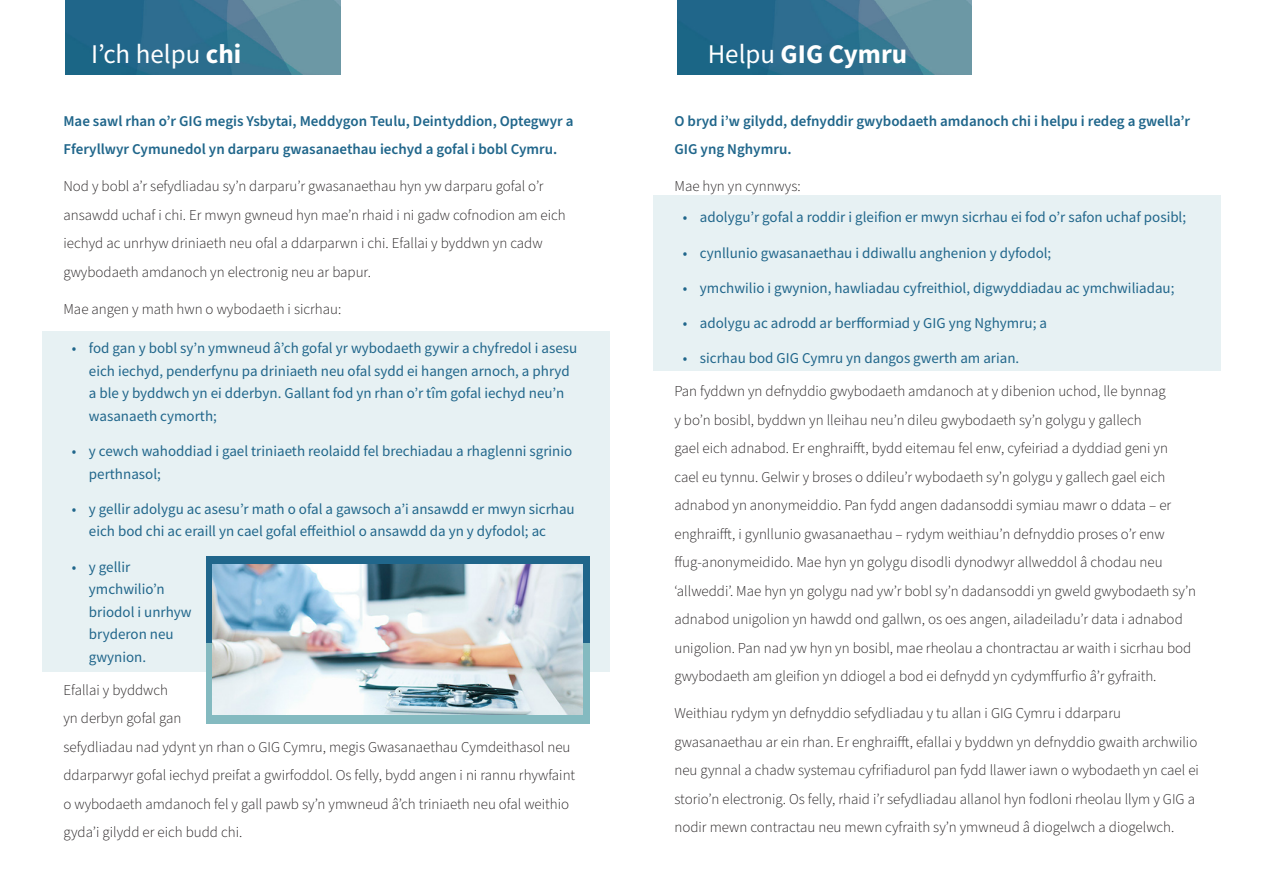
<style>
.page{position:relative;width:1263px;height:893px;background:#fff}
.page>*{position:absolute;margin:0;border:0;box-sizing:border-box;transform-origin:0 0}
.t1{font:700 27px "Source Sans Pro";color:#fff}
.t2{font:27px "Source Sans Pro";color:#fff}
.body{font:300 15px/28.5px "Source Sans Pro";color:#231f20}
.t3{font:15px/22.5px "Source Sans Pro";color:#20668b}
.t4{font:600 15px/28.5px "Source Sans Pro";color:#20668b}
.s1{font-weight:700}
.s2{font-weight:400}
</style>
<div class="page">
<div style="left:653px;top:196px;width:567px;height:175px;background:#e7f1f3"></div>
<div style="left:43px;top:332px;width:567px;height:340px;background:#e7f1f3"></div>
<img style="left:677px;top:0;width:295px;height:74px">
<img style="left:66px;top:0;width:274px;height:74px">
<div style="left:206px;top:621px;width:384px;height:102px;background:#84bac0"></div>
<div style="left:206px;top:556px;width:384px;height:87px;background:#20668b"></div>
<img style="left:213px;top:564px;width:370px;height:150px">
<p class="t2" style="left:91px;top:37px;width:152px">I’ch helpu <span class="s1">chi</span></p>
<p class="t1" style="left:708px;top:36px;width:201px"><span class="s2">Helpu</span> GIG Cymru</p>
<p class="t4" style="left:63px;top:107px;width:512px">Mae sawl rhan o’r GIG megis Ysbytai, Meddygon Teulu, Deintyddion, Optegwyr a<br>Fferyllwyr Cymunedol yn darparu gwasanaethau iechyd a gofal i bobl Cymru.</p>
<p class="body" style="left:63px;top:173px;width:504px">Nod y bobl a’r sefydliadau sy’n darparu’r gwasanaethau hyn yw darparu gofal o’r ansawdd uchaf i chi. Er mwyn gwneud hyn mae’n rhaid i ni gadw cofnodion am eich iechyd ac unrhyw driniaeth neu ofal a ddarparwn i chi. Efallai y byddwn yn cadw gwybodaeth amdanoch yn electronig neu ar bapur.</p>
<p class="body" style="left:63px;top:295px;width:279px">Mae angen y math hwn o wybodaeth i sicrhau:</p>
<p class="t3" style="left:89px;top:337px;width:490px;text-indent:-17px">• fod gan y bobl sy’n ymwneud â’ch gofal yr wybodaeth gywir a chyfredol i asesu eich iechyd, penderfynu pa driniaeth neu ofal sydd ei hangen arnoch, a phryd a ble y byddwch yn ei dderbyn. Gallant fod yn rhan o’r tîm gofal iechyd neu’n wasanaeth cymorth;</p>
<p class="t3" style="left:89px;top:440px;width:485px;text-indent:-17px">• y cewch wahoddiad i gael triniaeth reolaidd fel brechiadau a rhaglenni sgrinio perthnasol;</p>
<p class="t3" style="left:89px;top:498px;width:487px;text-indent:-17px">• y gellir adolygu ac asesu’r math o ofal a gawsoch a’i ansawdd er mwyn sicrhau eich bod chi ac eraill yn cael gofal effeithiol o ansawdd da yn y dyfodol; ac</p>
<p class="t3" style="left:89px;top:555px;width:104px;text-indent:-17px">• y gellir ymchwilio’n briodol i unrhyw bryderon neu gwynion.</p>
<p class="body" style="left:63px;top:676px;width:513px">Efallai y byddwch<br>yn derbyn gofal gan<br>sefydliadau nad ydynt yn rhan o GIG Cymru, megis Gwasanaethau Cymdeithasol neu ddarparwyr gofal iechyd preifat a gwirfoddol. Os felly, bydd angen i ni rannu rhywfaint o wybodaeth amdanoch fel y gall pawb sy’n ymwneud â’ch triniaeth neu ofal weithio gyda’i gilydd er eich budd chi.</p>
<p class="t4" style="left:674px;top:107px;width:517px">O bryd i’w gilydd, defnyddir gwybodaeth amdanoch chi i helpu i redeg a gwella’r<br>GIG yng Nghymru.</p>
<p class="body" style="left:674px;top:173px;width:128px">Mae hyn yn cynnwys:</p>
<p class="t3" style="left:683px;top:206px;width:505px">• adolygu’r gofal a roddir i gleifion er mwyn sicrhau ei fod o’r safon uchaf posibl;</p>
<p class="t3" style="left:683px;top:241px;width:370px">• cynllunio gwasanaethau i ddiwallu anghenion y dyfodol;</p>
<p class="t3" style="left:683px;top:277px;width:493px">• ymchwilio i gwynion, hawliadau cyfreithiol, digwyddiadau ac ymchwiliadau;</p>
<p class="t3" style="left:683px;top:312px;width:366px">• adolygu ac adrodd ar berfformiad y GIG yng Nghymru; a</p>
<p class="t3" style="left:683px;top:347px;width:338px">• sicrhau bod GIG Cymru yn dangos gwerth am arian.</p>
<p class="body" style="left:674px;top:377px;width:523px">Pan fyddwn yn defnyddio gwybodaeth amdanoch at y dibenion uchod, lle bynnag<br>y bo’n bosibl, byddwn yn lleihau neu’n dileu gwybodaeth sy’n golygu y gallech<br>gael eich adnabod. Er enghraifft, bydd eitemau fel enw, cyfeiriad a dyddiad geni yn cael eu tynnu. Gelwir y broses o ddileu’r wybodaeth sy’n golygu y gallech gael eich adnabod yn anonymeiddio. Pan fydd angen dadansoddi symiau mawr o ddata – er enghraifft, i gynllunio gwasanaethau – rydym weithiau’n defnyddio proses o’r enw ffug-anonymeidido. Mae hyn yn golygu disodli dynodwyr allweddol â chodau neu ‘allweddi’. Mae hyn yn golygu nad yw’r bobl sy’n dadansoddi yn gweld gwybodaeth sy’n adnabod unigolion yn hawdd ond gallwn, os oes angen, ailadeiladu’r data i adnabod unigolion. Pan nad yw hyn yn bosibl, mae rheolau a chontractau ar waith i sicrhau bod gwybodaeth am gleifion yn ddiogel a bod ei defnydd yn cydymffurfio â’r gyfraith.</p>
<p class="body" style="left:674px;top:699px;width:526px">Weithiau rydym yn defnyddio sefydliadau y tu allan i GIG Cymru i ddarparu gwasanaethau ar ein rhan. Er enghraifft, efallai y byddwn yn defnyddio gwaith archwilio neu gynnal a chadw systemau cyfrifiadurol pan fydd llawer iawn o wybodaeth yn cael ei storio’n electronig. Os felly, rhaid i’r sefydliadau allanol hyn fodloni rheolau llym y GIG a nodir mewn contractau neu mewn cyfraith sy’n ymwneud â diogelwch a diogelwch.</p>
</div>
